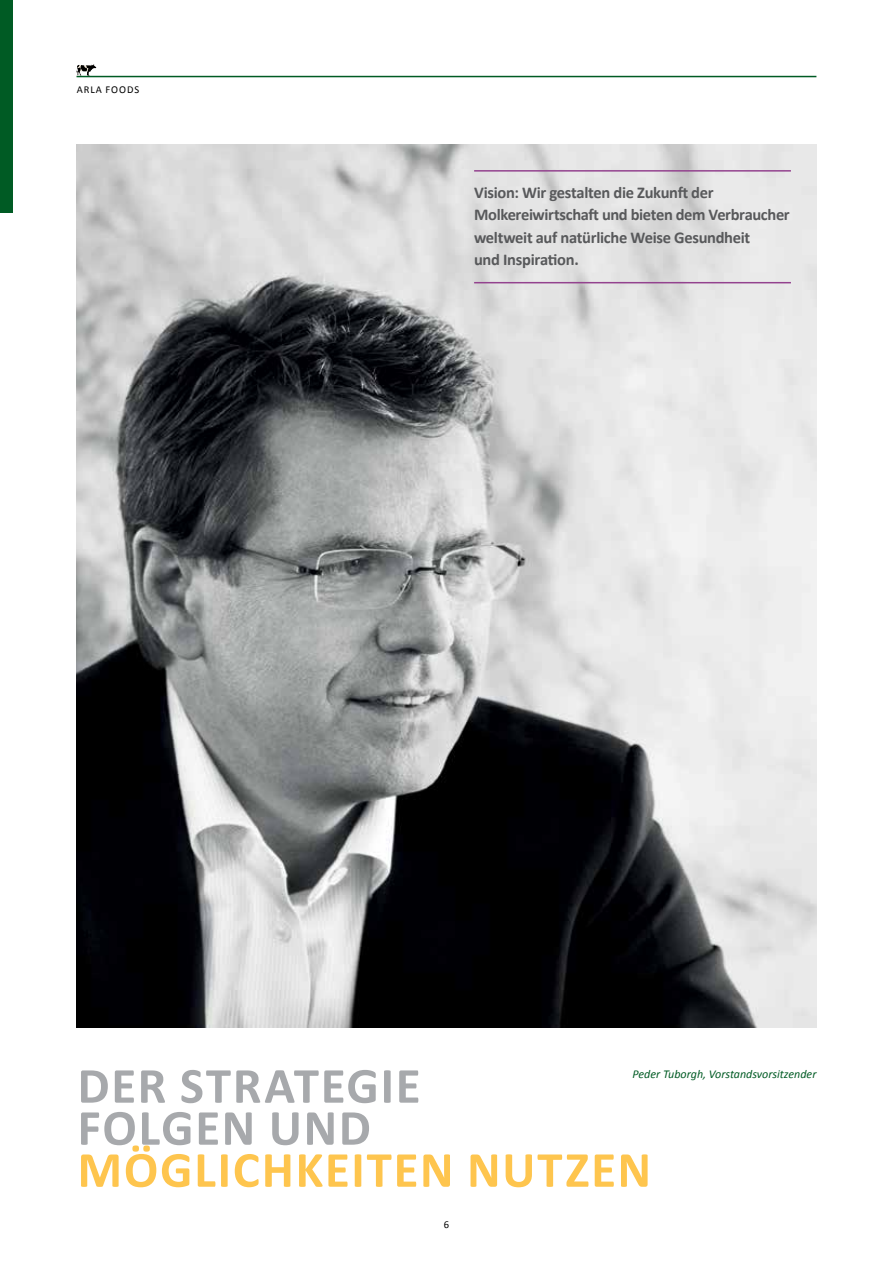
<style>
.page{position:relative;width:893px;height:1263px;background:#fff}
.page>*{position:absolute;margin:0;border:0;box-sizing:border-box;transform-origin:0 0}
.t1{font:700 51px/42px "Calibri";letter-spacing:.03em;color:#a7a9ac}
.t2{font:700 51px "Calibri";letter-spacing:.03em;color:#fec54e}
.t3{font:700 16.5px/22.5px "Calibri";letter-spacing:-.02em;color:#58595b}
.t4{font:italic 12px "Calibri";color:#005b24}
.t5{font:10.5px "Calibri";letter-spacing:.09em;color:#000}
</style>
<div class="page">
<hr style="left:77px;top:76px;width:739px;height:1px;background:#005b24">
<svg style="left:76px;top:64px;width:20px;height:12px"></svg>
<div style="left:0;top:0;width:13px;height:213px;background:#005b24"></div>
<img style="left:77px;top:145px;width:739px;height:883px">
<hr style="left:474px;top:170px;width:317px;height:2px;background:#93428e">
<hr style="left:474px;top:282px;width:317px;height:1px;background:#93428e">
<p class="t5" style="left:77px;top:83px;width:64px">ARLA FOODS</p>
<p class="t3" style="left:474px;top:181px;width:317px">Vision: Wir gestalten die Zukunft der Molkereiwirtschaft und bieten dem Verbraucher weltweit auf natürliche Weise Gesundheit<br>und Inspiration.</p>
<h1 class="t1" style="left:78px;top:1065px;width:345px">DER STRATEGIE<br>FOLGEN UND</h1>
<h1 class="t2" style="left:78px;top:1137px;width:575px">MÖGLICHKEITEN NUTZEN</h1>
<p class="t4" style="left:633px;top:1066px;width:185px">Peder Tuborgh, Vorstandsvorsitzender</p>
<p class="t5" style="left:444px;top:1218px;width:7px">6</p>
</div>
